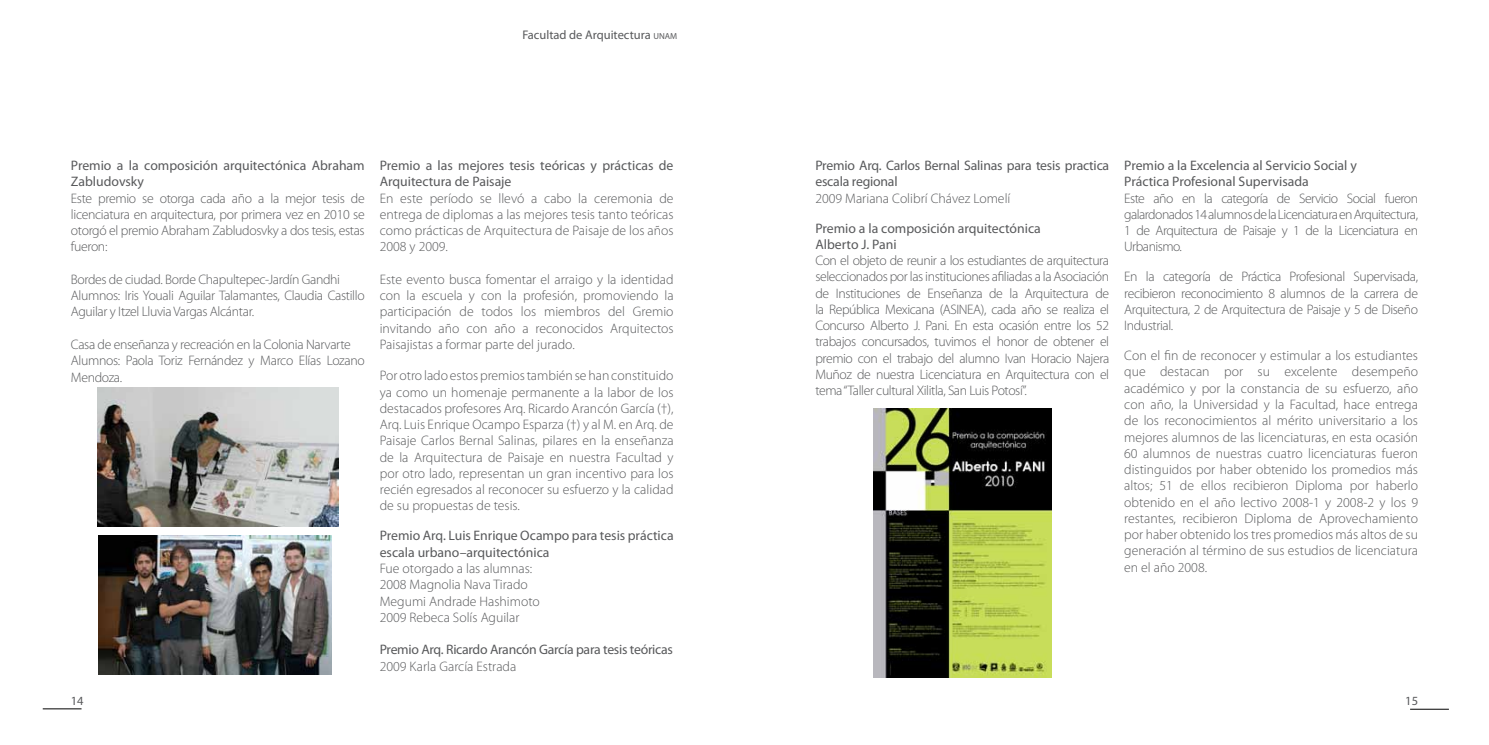
<style>
.page{position:relative;width:1489px;height:745px;background:#fff}
.page>*{position:absolute;margin:0;border:0;box-sizing:border-box;transform-origin:0 0}
.t1{font:300 13.75px/16.2px "Myriad Pro";letter-spacing:-.025em;color:#58595b;text-align:justify}
.t2{font:13.75px/16.2px "Myriad Pro";color:#58595b}
.t3{font:300 13.75px/16.2px "Myriad Pro";color:#58595b}
.t4{font:13.75px "Myriad Pro";letter-spacing:-.02em;color:#58595b}
.t5{font:12.5px "Myriad Pro";color:#58595b}
.s1{font-size:8.75px}
</style>
<div class="page">
<hr style="left:43px;top:708px;width:38px;height:1px;background:#000">
<hr style="left:1409px;top:708px;width:39px;height:1px;background:#000">
<img style="left:98px;top:535px;width:233px;height:139px">
<img style="left:97px;top:387px;width:241px;height:139px">
<img style="left:873px;top:408px;width:178px;height:269px">
<p class="t5" style="left:522px;top:27px;width:156px">Facultad de Arquitectura <span class="s1">UNAM</span></p>
<p class="t2" style="left:71px;top:157px;width:295px">Premio a la composición arquitectónica Abraham<br>Zabludovsky</p>
<p class="t1" style="left:71px;top:190px;width:295px">Este premio se otorga cada año a la mejor tesis de licenciatura en arquitectura, por primera vez en 2010 se otorgó el premio Abraham Zabludosvky a dos tesis, estas fueron:</p>
<p class="t1" style="left:71px;top:271px;width:295px;text-align:left">Bordes de ciudad. Borde Chapultepec-Jardín Gandhi<br>Alumnos: Iris Youali Aguilar Talamantes, Claudia Castillo<br>Aguilar y Itzel Lluvia Vargas Alcántar.</p>
<p class="t1" style="left:71px;top:336px;width:295px;text-align:left">Casa de enseñanza y recreación en la Colonia Narvarte<br>Alumnos: Paola Toriz Fernández y Marco Elías Lozano<br>Mendoza.</p>
<p class="t2" style="left:380px;top:157px;width:295px">Premio a las mejores tesis teóricas y prácticas de<br>Arquitectura de Paisaje</p>
<p class="t1" style="left:380px;top:190px;width:295px">En este período se llevó a cabo la ceremonia de entrega de diplomas a las mejores tesis tanto teóricas como prácticas de Arquitectura de Paisaje de los años 2008 y 2009.</p>
<p class="t1" style="left:380px;top:271px;width:295px">Este evento busca fomentar el arraigo y la identidad con la escuela y con la profesión, promoviendo la participación de todos los miembros del Gremio invitando año con año a reconocidos Arquitectos Paisajistas a formar parte del jurado.</p>
<p class="t1" style="left:380px;top:367px;width:295px">Por otro lado estos premios también se han constituido ya como un homenaje permanente a la labor de los destacados profesores Arq. Ricardo Arancón García (†), Arq. Luis Enrique Ocampo Esparza (†) y al M. en Arq. de Paisaje Carlos Bernal Salinas, pilares en la enseñanza de la Arquitectura de Paisaje en nuestra Facultad y por otro lado, representan un gran incentivo para los recién egresados al reconocer su esfuerzo y la calidad de su propuestas de tesis.</p>
<p class="t2" style="left:380px;top:527px;width:295px">Premio Arq. Luis Enrique Ocampo para tesis práctica escala urbano–arquitectónica</p>
<p class="t3" style="left:380px;top:560px;width:162px">Fue otorgado a las alumnas:<br>2008 Magnolia Nava Tirado<br>Megumi Andrade Hashimoto<br>2009 Rebeca Solís Aguilar</p>
<p class="t4" style="left:380px;top:641px;width:294px">Premio Arq. Ricardo Arancón García para tesis teóricas</p>
<p class="t3" style="left:380px;top:657px;width:138px">2009 Karla García Estrada</p>
<p class="t2" style="left:815px;top:157px;width:295px">Premio Arq. Carlos Bernal Salinas para tesis practica escala regional</p>
<p class="t3" style="left:815px;top:190px;width:196px">2009 Mariana Colibrí Chávez Lomelí</p>
<p class="t2" style="left:815px;top:219px;width:227px">Premio a la composición arquitectónica<br>Alberto J. Pani</p>
<p class="t1" style="left:815px;top:252px;width:295px">Con el objeto de reunir a los estudiantes de arquitectura seleccionados por las instituciones afiliadas a la Asociación de Instituciones de Enseñanza de la Arquitectura de la República Mexicana (ASINEA), cada año se realiza el Concurso Alberto J. Pani. En esta ocasión entre los 52 trabajos concursados, tuvimos el honor de obtener el premio con el trabajo del alumno Ivan Horacio Najera Muñoz de nuestra Licenciatura en Arquitectura con el tema “Taller cultural Xilitla, San Luis Potosí”.</p>
<p class="t2" style="left:1124px;top:157px;width:234px">Premio a la Excelencia al Servicio Social y<br>Práctica Profesional Supervisada</p>
<p class="t1" style="left:1124px;top:190px;width:295px">Este año en la categoría de Servicio Social fueron galardonados 14 alumnos de la Licenciatura en Arquitectura, 1 de Arquitectura de Paisaje y 1 de la Licenciatura en Urbanismo.</p>
<p class="t1" style="left:1124px;top:269px;width:295px">En la categoría de Práctica Profesional Supervisada, recibieron reconocimiento 8 alumnos de la carrera de Arquitectura, 2 de Arquitectura de Paisaje y 5 de Diseño Industrial.</p>
<p class="t1" style="left:1124px;top:347px;width:295px">Con el fin de reconocer y estimular a los estudiantes que destacan por su excelente desempeño académico y por la constancia de su esfuerzo, año con año, la Universidad y la Facultad, hace entrega de los reconocimientos al mérito universitario a los mejores alumnos de las licenciaturas, en esta ocasión 60 alumnos de nuestras cuatro licenciaturas fueron distinguidos por haber obtenido los promedios más altos; 51 de ellos recibieron Diploma por haberlo obtenido en el año lectivo 2008-1 y 2008-2 y los 9 restantes, recibieron Diploma de Aprovechamiento por haber obtenido los tres promedios más altos de su generación al término de sus estudios de licenciatura en el año 2008.</p>
<p class="t5" style="left:71px;top:692px;width:14px">14</p>
<p class="t5" style="left:1405px;top:692px;width:14px">15</p>
</div>
